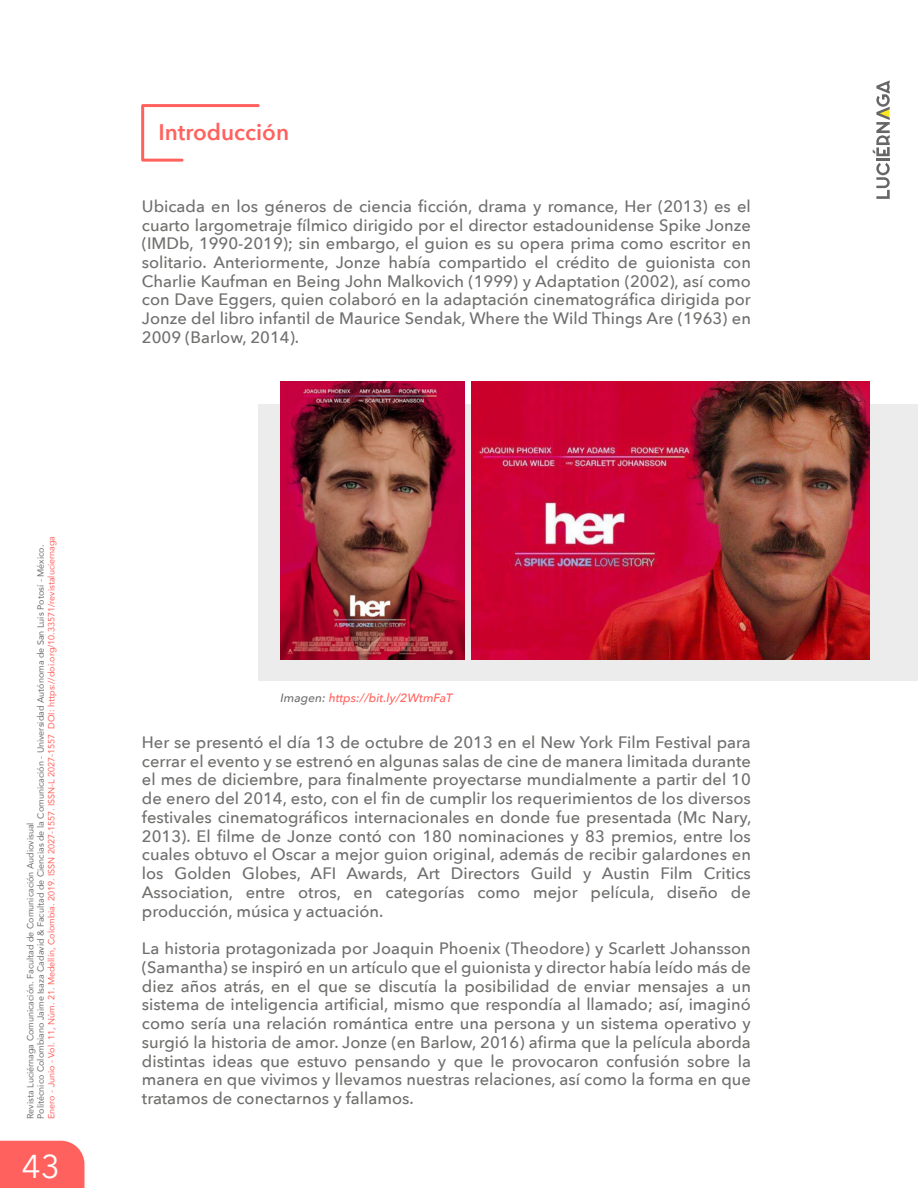
<style>
.page{position:relative;width:918px;height:1188px;background:#fff}
.page>*{position:absolute;margin:0;border:0;box-sizing:border-box;transform-origin:0 0}
.t1{font:33px "Avenir Next";color:#fff}
.t2{font:600 22.5px "Avenir Next";color:#ff625e}
.t3{font:500 16.5px/18.8px "Avenir Next";color:#6f6f6e;text-align:justify}
.t4{font:italic 500 12px "Avenir Next";color:#ff625e}
.t5{font:9px/10.5px "Avenir";color:#6f6f6e}
.t6{font:9px "Avenir";color:#ff625e}
.s1{color:#6f6f6e}
</style>
<div class="page">
<div style="left:0;top:1141px;width:84px;height:47px;background:#ff625e"></div>
<svg style="left:876px;top:163px;width:14px;height:36px"></svg>
<hr style="left:876px;top:158px;width:14px;height:3px;background:#666">
<svg style="left:873px;top:80px;width:17px;height:76px"></svg>
<svg style="left:141px;top:104px;width:119px;height:58px"></svg>
<div style="left:258px;top:404px;width:660px;height:276px;background:#ececec"></div>
<img style="left:472px;top:382px;width:397px;height:278px">
<img style="left:281px;top:382px;width:184px;height:278px">
<p class="t5" style="left:25px;top:1119px;width:576px;rotate:-90deg">Revista Luciérnaga Comunicación. Facultad de Comunicación Audiovisual<br>Politécnico Colombiano Jaime Isaza Cadavid &amp; Facultad de Ciencias de la Comunicación - Universidad Autónoma de San Luis Potosí - México.</p>
<p class="t6" style="left:44px;top:1119px;width:585px;rotate:-90deg">Enero - Junio - Vol. 11, Núm. 21. Medellín, Colombia. 2019. ISSN 2027-1557. ISSN-L 2027-1557 DOI: https://doi.org/10.33571/revistaluciernaga</p>
<h1 class="t1" style="left:22px;top:1138px;width:40px">43</h1>
<h2 class="t2" style="left:158px;top:113px;width:132px">Introducción</h2>
<p class="t3" style="left:142px;top:196px;width:611px">Ubicada en los géneros de ciencia ficción, drama y romance, Her (2013) es el cuarto largometraje fílmico dirigido por el director estadounidense Spike Jonze (IMDb, 1990-2019); sin embargo, el guion es su opera prima como escritor en solitario. Anteriormente, Jonze había compartido el crédito de guionista con Charlie Kaufman en Being John Malkovich (1999) y Adaptation (2002), así como con Dave Eggers, quien colaboró en la adaptación cinematográfica dirigida por Jonze del libro infantil de Maurice Sendak, Where the Wild Things Are (1963) en 2009 (Barlow, 2014).</p>
<p class="t4" style="left:281px;top:688px;width:174px"><span class="s1">Imagen:</span> https://bit.ly/2WtmFaT</p>
<p class="t3" style="left:142px;top:732px;width:611px">Her se presentó el día 13 de octubre de 2013 en el New York Film Festival para cerrar el evento y se estrenó en algunas salas de cine de manera limitada durante el mes de diciembre, para finalmente proyectarse mundialmente a partir del 10 de enero del 2014, esto, con el fin de cumplir los requerimientos de los diversos festivales cinematográficos internacionales en donde fue presentada (Mc Nary, 2013). El filme de Jonze contó con 180 nominaciones y 83 premios, entre los cuales obtuvo el Oscar a mejor guion original, además de recibir galardones en los Golden Globes, AFI Awards, Art Directors Guild y Austin Film Critics Association, entre otros, en categorías como mejor película, diseño de producción, música y actuación.</p>
<p class="t3" style="left:142px;top:938px;width:611px">La historia protagonizada por Joaquin Phoenix (Theodore) y Scarlett Johansson (Samantha) se inspiró en un artículo que el guionista y director había leído más de diez años atrás, en el que se discutía la posibilidad de enviar mensajes a un sistema de inteligencia artificial, mismo que respondía al llamado; así, imaginó como sería una relación romántica entre una persona y un sistema operativo y surgió la historia de amor. Jonze (en Barlow, 2016) afirma que la película aborda distintas ideas que estuvo pensando y que le provocaron confusión sobre la manera en que vivimos y llevamos nuestras relaciones, así como la forma en que tratamos de conectarnos y fallamos.</p>
</div>
